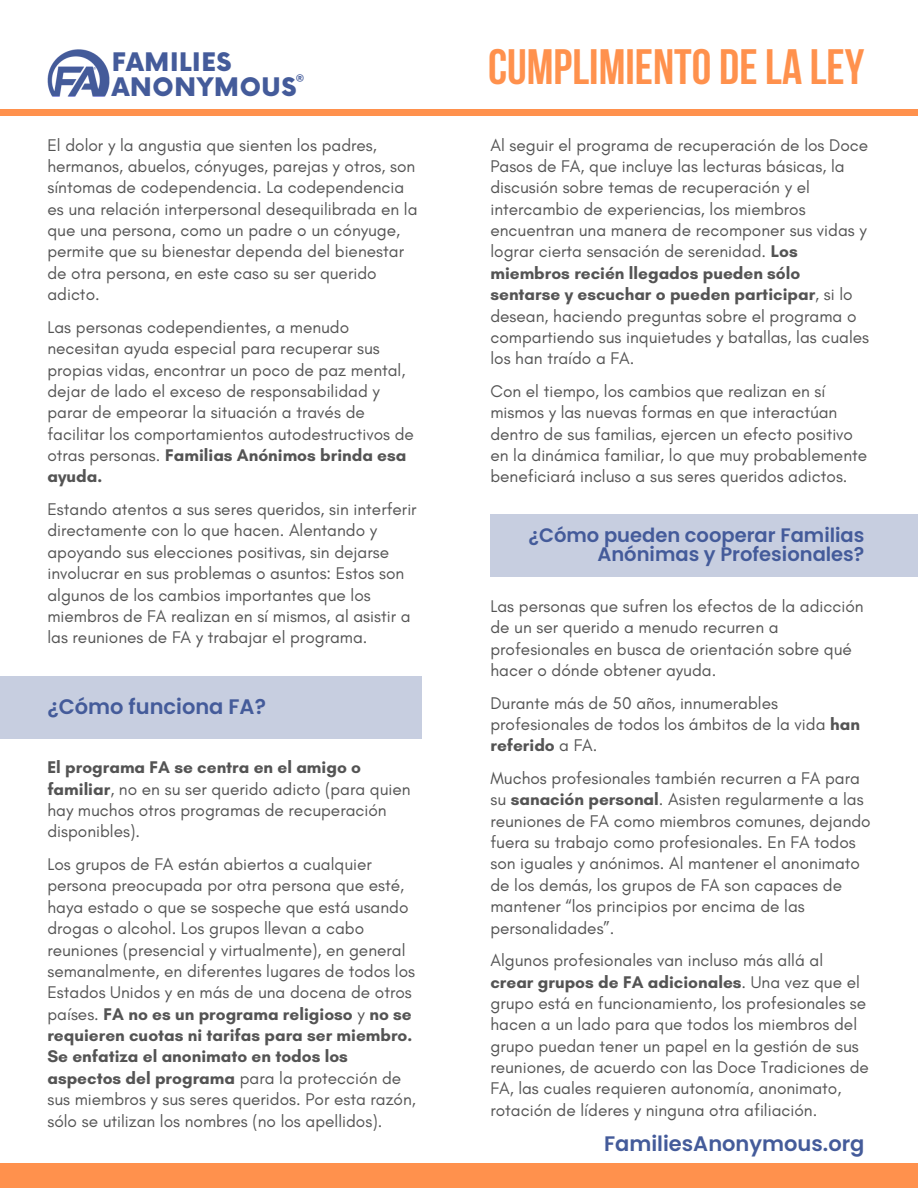
<style>
.page{position:relative;width:918px;height:1188px;background:#fff}
.page>*{position:absolute;margin:0;border:0;box-sizing:border-box;transform-origin:0 0}
.t1{font:700 49.5px "Bebas Neue";color:#ff914d}
.t2{font:900 24.9px/26px "Now";letter-spacing:.03em;color:#445b9a}
.t3{font:600 21px "Poppins";color:#445b9a}
.t4{font:600 19.5px/19.2px "Poppins";color:#445b9a;text-align:right}
.t5{font:17.25px/21.3px "Glacial Indifference";color:#545454}
.s1{font-weight:700}
</style>
<div class="page">
<div style="left:0;top:1163px;width:918px;height:25px;background:#ff914d"></div>
<div style="left:0;top:110px;width:918px;height:6px;background:#ff914d"></div>
<div style="left:490px;top:515px;width:428px;height:62px;background:#c7cee0"></div>
<div style="left:0;top:676px;width:421px;height:63px;background:#c7cee0"></div>
<img style="left:47px;top:49px;width:62px;height:47px">
<h2 class="t2" style="left:112px;top:50px;width:194px">FAMILIES<br>ANONYMOUS<sup>®</sup></h2>
<p class="t5" style="left:47px;top:134px;width:372px">El dolor y la angustia que sienten los padres, hermanos, abuelos, cónyuges, parejas y otros, son síntomas de codependencia. La codependencia es una relación interpersonal desequilibrada en la que una persona, como un padre o un cónyuge, permite que su bienestar dependa del bienestar de otra persona, en este caso su ser querido adicto.</p>
<p class="t5" style="left:47px;top:316px;width:368px">Las personas codependientes, a menudo necesitan ayuda especial para recuperar sus propias vidas, encontrar un poco de paz mental, dejar de lado el exceso de responsabilidad y parar de empeorar la situación a través de facilitar los comportamientos autodestructivos de otras personas. <span class="s1">Familias Anónimos brinda esa ayuda.</span></p>
<p class="t5" style="left:47px;top:498px;width:371px">Estando atentos a sus seres queridos, sin interferir directamente con lo que hacen. Alentando y apoyando sus elecciones positivas, sin dejarse involucrar en sus problemas o asuntos: Estos son algunos de los cambios importantes que los miembros de FA realizan en sí mismos, al asistir a las reuniones de FA y trabajar el programa.</p>
<p class="t3" style="left:47px;top:692px;width:220px">¿Cómo funciona FA?</p>
<p class="t5" style="left:47px;top:757px;width:365px"><span class="s1">El programa FA se centra en el amigo o familiar</span>, no en su ser querido adicto (para quien hay muchos otros programas de recuperación disponibles).</p>
<p class="t5" style="left:47px;top:853px;width:370px">Los grupos de FA están abiertos a cualquier persona preocupada por otra persona que esté, haya estado o que se sospeche que está usando drogas o alcohol. Los grupos llevan a cabo reuniones (presencial y virtualmente), en general semanalmente, en diferentes lugares de todos los Estados Unidos y en más de una docena de otros países. <span class="s1">FA no es un programa religioso</span> y <span class="s1">no se requieren cuotas ni tarifas para ser miembro.<br>Se enfatiza el anonimato en todos los aspectos del programa</span> para la protección de sus miembros y sus seres queridos. Por esta razón, sólo se utilizan los nombres (no los apellidos).</p>
<h1 class="t1" style="left:488px;top:47px;width:378px">CUMPLIMIENTO DELA LEY</h1>
<p class="t5" style="left:490px;top:134px;width:380px">Al seguir el programa de recuperación de los Doce Pasos de FA, que incluye las lecturas básicas, la discusión sobre temas de recuperación y el intercambio de experiencias, los miembros encuentran una manera de recomponer sus vidas y lograr cierta sensación de serenidad. <span class="s1">Los miembros recién llegados pueden sólo sentarse y escuchar o pueden participar</span>, si lo desean, haciendo preguntas sobre el programa o compartiendo sus inquietudes y batallas, las cuales los han traído a FA.</p>
<p class="t5" style="left:490px;top:380px;width:378px">Con el tiempo, los cambios que realizan en sí mismos y las nuevas formas en que interactúan dentro de sus familias, ejercen un efecto positivo en la dinámica familiar, lo que muy probablemente beneficiará incluso a sus seres queridos adictos.</p>
<p class="t4" style="left:529px;top:525px;width:337px">¿Cómo pueden cooperar Familias<br>Anónimas y Profesionales?</p>
<p class="t5" style="left:490px;top:595px;width:375px">Las personas que sufren los efectos de la adicción de un ser querido a menudo recurren a profesionales en busca de orientación sobre qué hacer o dónde obtener ayuda.</p>
<p class="t5" style="left:490px;top:692px;width:371px">Durante más de 50 años, innumerables profesionales de todos los ámbitos de la vida <span class="s1">han referido</span> a FA.</p>
<p class="t5" style="left:490px;top:767px;width:382px">Muchos profesionales también recurren a FA para su <span class="s1">sanación personal</span>. Asisten regularmente a las reuniones de FA como miembros comunes, dejando fuera su trabajo como profesionales. En FA todos son iguales y anónimos. Al mantener el anonimato de los demás, los grupos de FA son capaces de mantener “los principios por encima de las personalidades”.</p>
<p class="t5" style="left:490px;top:949px;width:380px">Algunos profesionales van incluso más allá al <span class="s1">crear grupos de FA adicionales</span>. Una vez que el grupo está en funcionamiento, los profesionales se hacen a un lado para que todos los miembros del grupo puedan tener un papel en la gestión de sus reuniones, de acuerdo con las Doce Tradiciones de FA, las cuales requieren autonomía, anonimato, rotación de líderes y ninguna otra afiliación.</p>
<p class="t3" style="left:604px;top:1129px;width:262px">FamiliesAnonymous.org</p>
</div>
